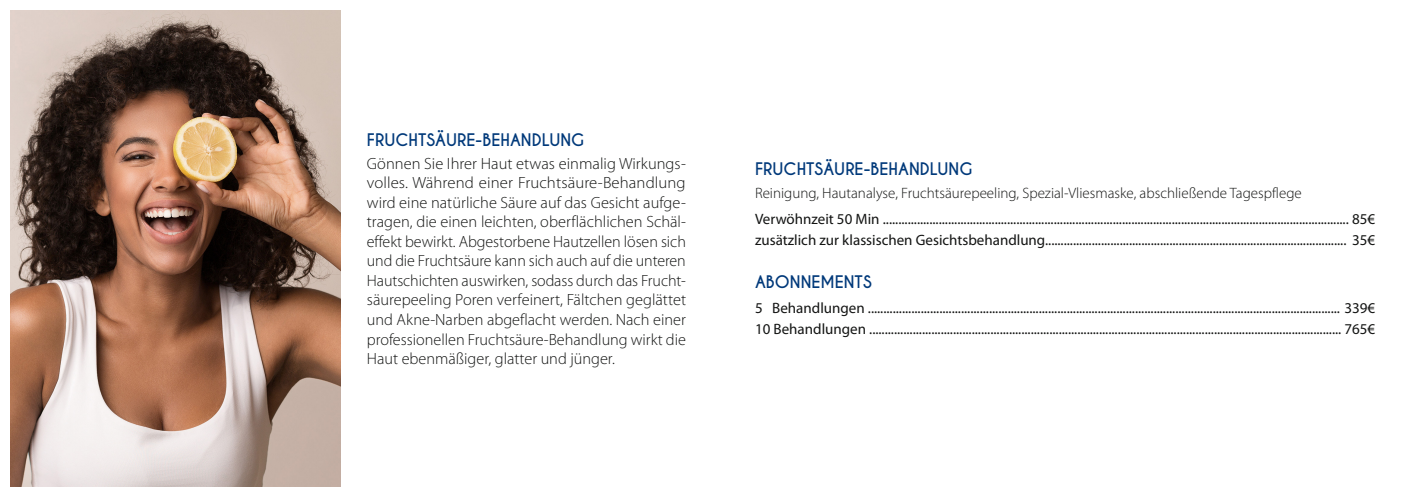
<style>
.page{position:relative;width:1425px;height:497px;background:#fff}
.page>*{position:absolute;margin:0;border:0;box-sizing:border-box;transform-origin:0 0}
.Fließtext{font:300 16.25px/19.5px "Myriad Pro";color:#131413;text-align:justify}
.Überschrift{font:700 16.25px "Caviar Dreams";color:#00397a}
.Name_der_Behandlung{font:700 16.25px "Caviar Dreams";color:#00397a}
.Dauer_Preis{font:15px "Myriad Pro";color:#131413}
.Beschreibung{font:300 15px "Myriad Pro";color:#131413}
</style>
<div class="page">
<img style="left:11px;top:11px;width:329px;height:474px">
<p class="Überschrift" style="left:367px;top:129px;width:219px">FRUCHTSÄURE-BEHANDLUNG</p>
<p class="Fließtext" style="left:367px;top:153px;width:321px">Gönnen Sie Ihrer Haut etwas einmalig Wirkungs&shy;volles. Während einer Fruchtsäure-Behandlung wird eine natürliche Säure auf das Gesicht aufge&shy;tragen, die einen leichten, oberflächlichen Schäl&shy;effekt bewirkt. Abgestorbene Hautzellen lösen sich und die Fruchtsäure kann sich auch auf die unteren Hautschichten auswirken, sodass durch das Frucht&shy;säurepeeling Poren verfeinert, Fältchen geglättet und Akne-Narben abgeflacht werden. Nach einer professionellen Fruchtsäure-Behandlung wirkt die Haut ebenmäßiger, glatter und jünger.</p>
<p class="Überschrift" style="left:755px;top:159px;width:219px">FRUCHTSÄURE-BEHANDLUNG</p>
<p class="Beschreibung" style="left:755px;top:184px;width:548px">Reinigung, Hautanalyse, Fruchtsäurepeeling, Spezial-Vliesmaske, abschließende Tagespflege</p>
<p class="Dauer_Preis" style="left:755px;top:209px;width:621px">Verwöhnzeit 50 Min ...................................................................................................................................................... 85€</p>
<p class="Dauer_Preis" style="left:755px;top:230px;width:621px">zusätzlich zur klassischen Gesichtsbehandlung................................................................................................. 35€</p>
<p class="Name_der_Behandlung" style="left:755px;top:271px;width:118px">ABONNEMENTS</p>
<p class="Dauer_Preis" style="left:755px;top:298px;width:621px">5 Behandlungen ........................................................................................................................................................ 339€</p>
<p class="Dauer_Preis" style="left:755px;top:320px;width:622px">10 Behandlungen ........................................................................................................................................................ 765€</p>
</div>
